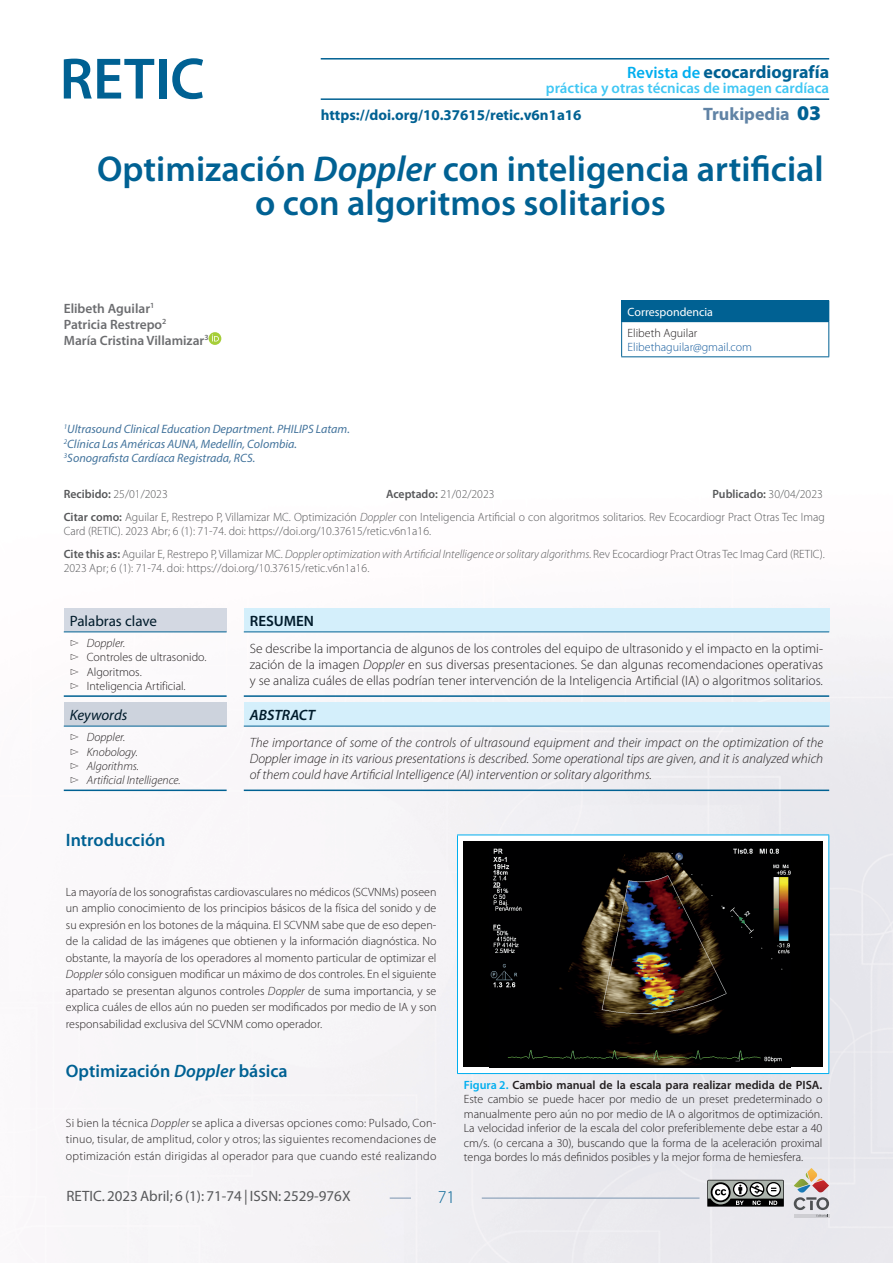
<style>
.page{position:relative;width:893px;height:1263px;background:#fff}
.page>*{position:absolute;margin:0;border:0;box-sizing:border-box;transform-origin:0 0}
.Titulo_capitulo{font:600 36px/34.5px "Myriad Pro";color:#006193;text-align:center}
._02_Primer_Orden{font:600 18px "Myriad Pro";color:#006193}
.t1{font:700 18px "Myriad Pro";color:#006193}
.t2{font:700 18px "Myriad Pro";color:#6083a5}
.t3{font:300 18px "Myriad Pro";color:#006193}
.t4{font:15px "Myriad Pro";color:#57585a}
.t5{font:600 15px "Myriad Pro";color:#40c7f4}
.DOI_cabecera{font:700 15px "Myriad Pro";color:#006193}
.t6{font:15px "Myriad Pro";color:#001b2b}
.t7{font:italic 15px "Myriad Pro";color:#001b2b}
.t8{font:italic 600 15px "Myriad Pro";color:#001b2b}
.t9{font:600 15px "Myriad Pro";color:#001b2b}
.Texto_resumen{font:300 13.5px/16.2px "Myriad Pro";color:#231f20;text-align:justify}
.Texto_resumen_ingles{font:italic 300 13.5px/16.2px "Myriad Pro";color:#231f20;text-align:justify}
.Nombre_autores{font:600 13.5px "Myriad Pro";color:#6c6d70}
.Cargo_autores{font:italic 12.15px "Myriad Pro";color:#42739c}
._01_Texto_comun{font:300 12px/16.5px "Myriad Pro";color:#231f20;text-align:justify}
.CitarComo{font:300 12px/14.4px "Myriad Pro";color:#57585a}
.t10{font:italic 300 12px "Myriad Pro";color:#231f20}
.Correspondencia{font:300 12px "Myriad Pro";color:#175d9e}
.CitarComo-2{font:600 12px "Myriad Pro";color:#57585a}
.t11{font:12px "Myriad Pro";color:#fff}
.Correspondencia-2{font:300 12px "Myriad Pro";color:#231f20}
.s1{font-weight:600;font-size:16.5px;color:#00aeef}
.s2{font-weight:900;font-size:21px;color:#006193}
.s3{font-style:italic}
.s4{font-weight:600}
.s5{font-weight:300}
.s6{font-weight:600;color:#00aeef}
</style>
<div class="page">
<img style="left:63px;top:58px;width:830px;height:1205px">
<hr style="left:321px;top:58px;width:508px;height:2px;background:#006193">
<hr style="left:321px;top:98px;width:508px;height:2px;background:#006193">
<svg style="left:64px;top:59px;width:90px;height:40px"></svg>
<div style="left:159px;top:59px;width:7px;height:40px;background:#006193"></div>
<svg style="left:172px;top:58px;width:31px;height:41px"></svg>
<hr style="left:482px;top:1198px;width:217px;height:1px;background:#7a94b0">
<svg style="left:390px;top:1198px;width:21px;height:1px"></svg>
<svg style="left:794px;top:1168px;width:35px;height:49px;background:#c7bdb8"></svg>
<svg style="left:707px;top:1180px;width:77px;height:26px"></svg>
<svg style="left:209px;top:332px;width:12px;height:13px"></svg>
<svg style="left:212px;top:334px;width:7px;height:7px"></svg>
<div style="left:622px;top:301px;width:207px;height:21px;background:#006193"></div>
<hr style="left:621px;top:300px;width:208px;height:1px;background:#006193">
<svg style="left:621px;top:301px;width:1px;height:20px"></svg>
<hr style="left:621px;top:321px;width:208px;height:1px;background:#006193">
<hr style="left:621px;top:322px;width:1px;height:34px;background:#006193">
<hr style="left:828px;top:322px;width:1px;height:34px;background:#006193">
<hr style="left:621px;top:356px;width:208px;height:1px;background:#006193">
<div style="left:64px;top:609px;width:163px;height:23px;background:#d3d8e2"></div>
<div style="left:244px;top:609px;width:585px;height:23px;background:#d4effb"></div>
<hr style="left:244px;top:631px;width:585px;height:1px;background:#006193">
<hr style="left:244px;top:695px;width:585px;height:2px;background:#006193">
<hr style="left:64px;top:631px;width:163px;height:1px;background:#006193">
<hr style="left:64px;top:695px;width:163px;height:2px;background:#006193">
<div style="left:64px;top:703px;width:163px;height:23px;background:#cdd3dd"></div>
<div style="left:244px;top:703px;width:585px;height:23px;background:#d4effb"></div>
<hr style="left:244px;top:726px;width:585px;height:1px;background:#006193">
<hr style="left:244px;top:789px;width:585px;height:2px;background:#006193">
<hr style="left:64px;top:726px;width:163px;height:1px;background:#006193">
<hr style="left:64px;top:789px;width:163px;height:2px;background:#006193">
<div style="left:457px;top:835px;width:372px;height:238px;background:#fff"></div>
<hr style="left:457px;top:834px;width:372px;height:1px;background:#00aeef">
<hr style="left:457px;top:835px;width:1px;height:238px;background:#00aeef">
<hr style="left:828px;top:835px;width:1px;height:238px;background:#00aeef">
<hr style="left:457px;top:1073px;width:372px;height:1px;background:#00aeef">
<div style="left:463px;top:841px;width:360px;height:226px;background:#000"></div>
<img style="left:490px;top:848px;width:300px;height:218px">
<h2 class="t1" style="left:627px;top:60px;width:204px"><span class="s1">Revista de</span> ecocardiografía</h2>
<p class="t5" style="left:546px;top:78px;width:285px">práctica y otras técnicas de imagen cardíaca</p>
<p class="DOI_cabecera" style="left:321px;top:105px;width:262px">https://doi.org/10.37615/retic.v6n1a16</p>
<h2 class="t2" style="left:703px;top:102px;width:119px">Trukipedia <span class="s2">03</span></h2>
<p class="Titulo_capitulo" style="left:97px;top:151px;width:728px">Optimización <span class="s3">Doppler</span> con inteligencia artificial o con algoritmos solitarios</p>
<p class="Nombre_autores" style="left:64px;top:299px;width:92px">Elibeth Aguilar<sup>1</sup></p>
<p class="Nombre_autores" style="left:64px;top:316px;width:104px">Patricia Restrepo<sup>2</sup></p>
<p class="Nombre_autores" style="left:64px;top:332px;width:146px">María Cristina Villamizar<sup>3</sup></p>
<p class="t11" style="left:628px;top:304px;width:87px">Correspondencia</p>
<p class="Correspondencia-2" style="left:628px;top:326px;width:71px">Elibeth Aguilar</p>
<p class="Correspondencia" style="left:628px;top:340px;width:126px">Elibethaguilar@gmail.com</p>
<p class="Cargo_autores" style="left:64px;top:421px;width:288px"><sup>1</sup>Ultrasound Clinical Education Department. PHILIPS Latam.</p>
<p class="Cargo_autores" style="left:64px;top:436px;width:235px"><sup>2</sup>Clínica Las Américas AUNA, Medellín, Colombia.</p>
<p class="Cargo_autores" style="left:64px;top:451px;width:193px"><sup>3</sup>Sonografista Cardíaca Registrada, RCS.</p>
<p class="CitarComo" style="left:64px;top:487px;width:105px"><span class="s4">Recibido:</span> 25/01/2023</p>
<p class="CitarComo" style="left:386px;top:487px;width:110px"><span class="s4">Aceptado:</span> 21/02/2023</p>
<p class="CitarComo-2" style="left:712px;top:486px;width:112px">Publicado: <span class="s5">30/04/2023</span></p>
<p class="CitarComo" style="left:64px;top:510px;width:763px"><span class="s4">Citar como:</span> Aguilar E, Restrepo P, Villamizar MC. Optimización <span class="s3">Doppler</span> con Inteligencia Artificial o con algoritmos solitarios. Rev Ecocardiogr Pract Otras Tec Imag<br>Card (RETIC). 2023 Abr; 6 (1): 71-74. doi: https://doi.org/10.37615/retic.v6n1a16.</p>
<p class="CitarComo" style="left:64px;top:547px;width:763px"><span class="s4">Cite this as:</span> Aguilar E, Restrepo P, Villamizar MC. <span class="s3">Doppler optimization with Artificial Intelligence or solitary algorithms.</span> Rev Ecocardiogr Pract Otras Tec Imag Card (RETIC).<br>2023 Apr; 6 (1): 71-74. doi: https://doi.org/10.37615/retic.v6n1a16.</p>
<p class="t6" style="left:70px;top:612px;width:89px">Palabras clave</p>
<p class="t9" style="left:250px;top:611px;width:66px">RESUMEN</p>
<p class="t10" style="left:70px;top:636px;width:57px">▻ Doppler.</p>
<p class="_01_Texto_comun" style="left:70px;top:649px;width:138px">▻ Controles de ultrasonido.</p>
<p class="_01_Texto_comun" style="left:70px;top:664px;width:73px">▻ Algoritmos.</p>
<p class="_01_Texto_comun" style="left:70px;top:678px;width:117px">▻ Inteligencia Artificial.</p>
<p class="Texto_resumen" style="left:250px;top:640px;width:575px">Se describe la importancia de algunos de los controles del equipo de ultrasonido y el impacto en la optimi&shy;zación de la imagen <span class="s3">Doppler</span> en sus diversas presentaciones. Se dan algunas recomendaciones operativas y se analiza cuáles de ellas podrían tener intervención de la Inteligencia Artificial (IA) o algoritmos solitarios.</p>
<p class="t7" style="left:70px;top:706px;width:59px">Keywords</p>
<p class="t8" style="left:250px;top:705px;width:67px">ABSTRACT</p>
<p class="t10" style="left:70px;top:731px;width:57px">▻ Doppler.</p>
<p class="t10" style="left:70px;top:745px;width:70px">▻ Knobology.</p>
<p class="t10" style="left:70px;top:759px;width:71px">▻ Algorithms.</p>
<p class="t10" style="left:70px;top:774px;width:112px">▻ Artificial Intelligence.</p>
<p class="Texto_resumen_ingles" style="left:250px;top:735px;width:575px">The importance of some of the controls of ultrasound equipment and their impact on the optimization of the Doppler image in its various presentations is described. Some operational tips are given, and it is analyzed which of them could have Artificial Intelligence (AI) intervention or solitary algorithms.</p>
<p class="_02_Primer_Orden" style="left:66px;top:829px;width:101px">Introducción</p>
<p class="_01_Texto_comun" style="left:66px;top:883px;width:372px">La mayoría de los sonografistas cardiovasculares no médicos (SCVNMs) poseen un amplio conocimiento de los principios básicos de la física del sonido y de su expresión en los botones de la máquina. El SCVNM sabe que de eso depen&shy;de la calidad de las imágenes que obtienen y la información diagnóstica. No obstante, la mayoría de los operadores al momento particular de optimizar el <span class="s3">Doppler</span> sólo consiguen modificar un máximo de dos controles. En el siguiente apartado se presentan algunos controles <span class="s3">Doppler</span> de suma importancia, y se explica cuáles de ellos aún no pueden ser modificados por medio de IA y son responsabilidad exclusiva del SCVNM como operador.</p>
<p class="_02_Primer_Orden" style="left:66px;top:1060px;width:223px">Optimización <span class="s3">Doppler</span> básica</p>
<p class="_01_Texto_comun" style="left:66px;top:1114px;width:372px">Si bien la técnica <span class="s3">Doppler</span> se aplica a diversas opciones como: Pulsado, Con&shy;tinuo, tisular, de amplitud, color y otros; las siguientes recomendaciones de optimización están dirigidas al operador para que cuando esté realizando</p>
<p class="t4" style="left:66px;top:1187px;width:286px">RETIC. 2023 Abril; 6 (1): 71-74 | ISSN: 2529-976X</p>
<h2 class="t3" style="left:438px;top:1187px;width:19px">71</h2>
<p class="_01_Texto_comun" style="left:464px;top:1078px;width:360px;line-height:14.4px"><span class="s6">Figura 2.</span> <span class="s4">Cambio manual de la escala para realizar medida de PISA.<br></span>Este cambio se puede hacer por medio de un preset predeterminado o manualmente pero aún no por medio de IA o algoritmos de optimización.<br>La velocidad inferior de la escala del color preferiblemente debe estar a 40 cm/s. (o cercana a 30), buscando que la forma de la aceleración proximal tenga bordes lo más definidos posibles y la mejor forma de hemiesfera.</p>
</div>
